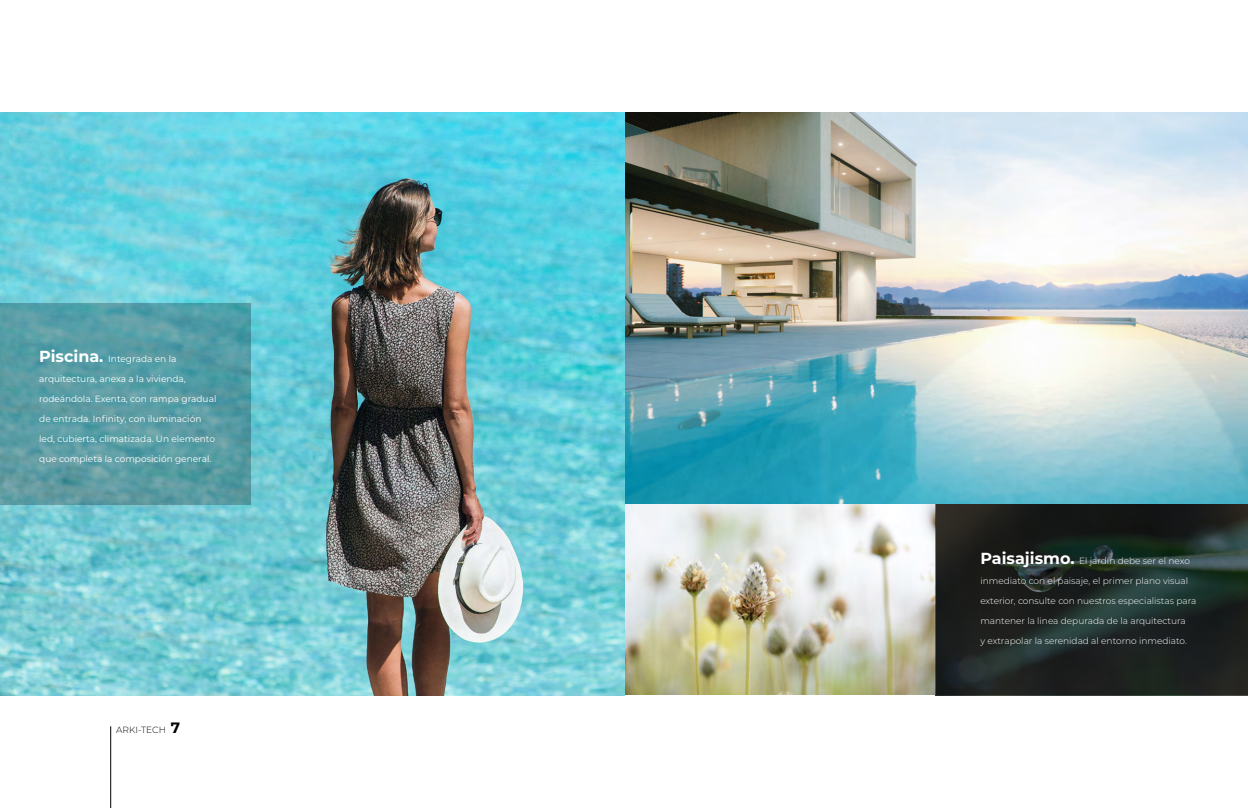
<style>
.page{position:relative;width:1248px;height:808px;background:#fff}
.page>*{position:absolute;margin:0;border:0;box-sizing:border-box;transform-origin:0 0}
.t1{font:300 9px "Montserrat";color:#fff}
.t2{font:9px "Montserrat";color:#fff}
.t3{font:300 9px "Montserrat";color:#000}
.s1{font-weight:700;font-size:16px}
.s2{font-weight:700;font-size:15px}
</style>
<div class="page">
<img style="left:624px;top:113px;width:623px;height:392px">
<img style="left:624px;top:505px;width:311px;height:190px">
<svg style="left:935px;top:505px;width:312px;height:190px;background:#1f2624"></svg>
<img style="left:0;top:113px;width:624px;height:582px">
<svg style="left:0;top:303px;width:251px;height:202px;background:#579ca4"></svg>
<hr style="left:110px;top:726px;width:1px;height:82px;background:#000">
<p class="t2" style="left:39px;top:352px;width:139px"><span class="s1">Piscina.</span> Integrada en la</p>
<p class="t2" style="left:39px;top:372px;width:148px">arquitectura, anexa a la vivienda,</p>
<p class="t2" style="left:39px;top:392px;width:179px">rodeándola. Exenta, con rampa gradual</p>
<p class="t2" style="left:39px;top:412px;width:164px">de entrada. Infinity, con iluminación</p>
<p class="t2" style="left:39px;top:432px;width:177px">led, cubierta, climatizada. Un elemento</p>
<p class="t2" style="left:39px;top:452px;width:174px">que completa la composición general.</p>
<p class="t3" style="left:116px;top:723px;width:65px">ARKI-TECH <span class="s2">7</span></p>
<p class="t1" style="left:980px;top:555px;width:211px"><span class="s1">Paisajismo.</span> El jardín debe ser el nexo</p>
<p class="t1" style="left:980px;top:575px;width:209px">inmediato con el paisaje, el primer plano visual</p>
<p class="t1" style="left:980px;top:595px;width:217px">exterior, consulte con nuestros especialistas para</p>
<p class="t1" style="left:980px;top:615px;width:207px">mantener la linea depurada de la arquitectura</p>
<p class="t1" style="left:980px;top:635px;width:208px">y extrapolar la serenidad al entorno inmediato.</p>
</div>
